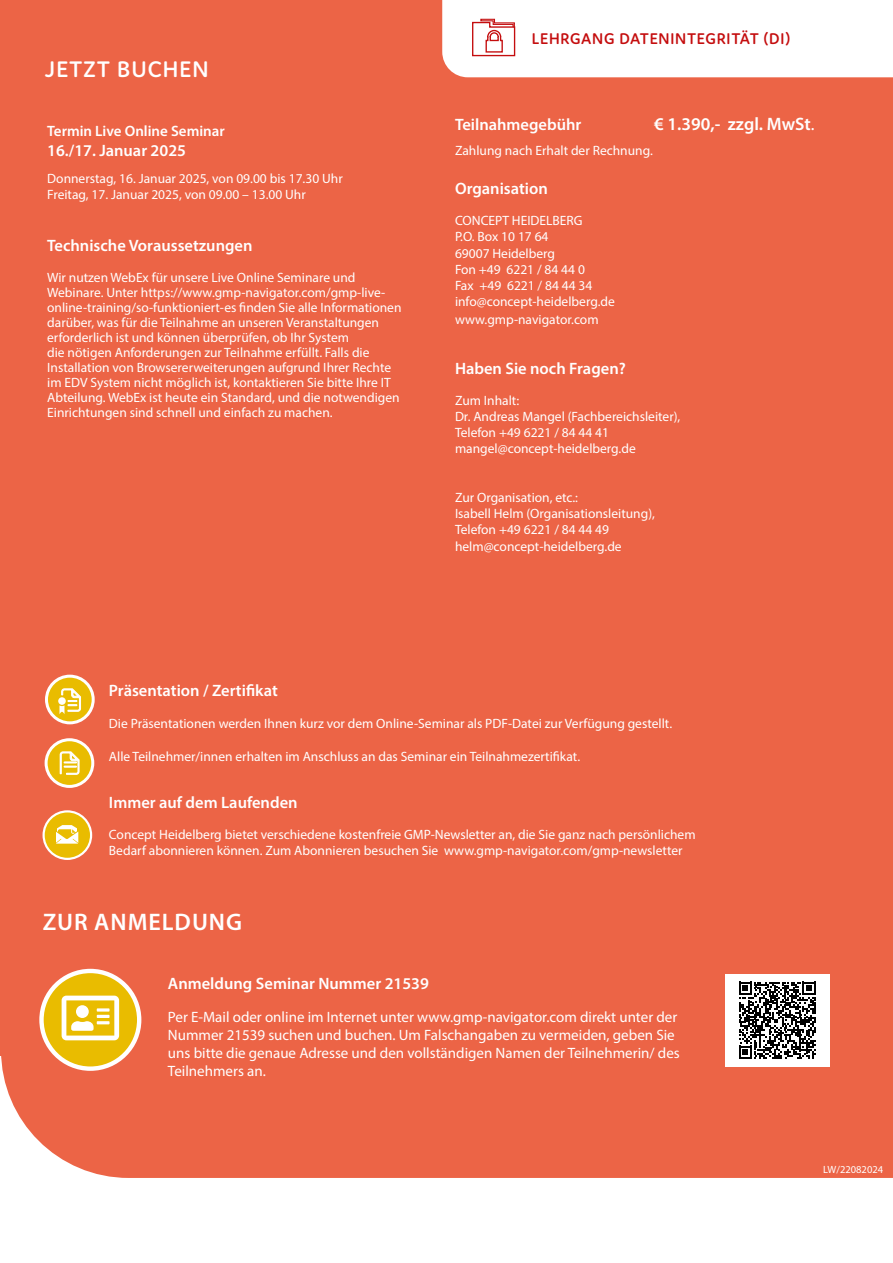
<style>
.page{position:relative;width:893px;height:1263px;background:#fff}
.page>*{position:absolute;margin:0;border:0;box-sizing:border-box;transform-origin:0 0}
.t1{font:600 24px "Myriad Pro";letter-spacing:.04em;color:#fff}
.t2{font:600 24px "Domus";letter-spacing:.045em;color:#fff}
.t3{font:600 18px "Myriad Pro";color:#fff}
.t4{font:600 16.5px "Myriad Pro";color:#fff}
.t5{font:600 16.5px "Domus";letter-spacing:.045em;color:#c40d0e}
.t6{font:15px/18px "Myriad Pro";color:#fff}
.t7{font:600 15px "Myriad Pro";color:#fff}
.t8{font:13.5px/16.2px "Myriad Pro";color:#fff}
.t9{font:10.5px "Myriad Pro";color:#fff}
.s1{font-weight:400}
</style>
<div class="page">
<div style="left:1px;top:0;width:892px;height:1178px;background:#ec6446"></div>
<hr style="left:0;top:0;width:1px;height:1055px;background:#ec6446">
<div style="left:42px;top:971px;width:97px;height:98px;background:#e9bc00;border-radius:50%"></div>
<div style="left:39px;top:969px;width:102px;height:102px;border:4px solid #fff;border-radius:50%"></div>
<svg style="left:62px;top:995px;width:57px;height:45px"></svg>
<div style="left:44px;top:811px;width:47px;height:48px;background:#e9bc00;border-radius:50%"></div>
<div style="left:43px;top:810px;width:49px;height:50px;border:2px solid #fff;border-radius:50%"></div>
<svg style="left:56px;top:825px;width:23px;height:19px"></svg>
<div style="left:46px;top:740px;width:47px;height:46px;background:#e9bc00;border-radius:50%"></div>
<div style="left:45px;top:738px;width:49px;height:50px;border:3px solid #fff;border-radius:50%"></div>
<svg style="left:59px;top:751px;width:21px;height:24px"></svg>
<svg style="left:46px;top:676px;width:47px;height:47px"></svg>
<div style="left:45px;top:675px;width:50px;height:49px;border:3px solid #fff;border-radius:50%"></div>
<svg style="left:59px;top:688px;width:22px;height:26px"></svg>
<div style="left:725px;top:974px;width:104px;height:92px;background:#fff"></div>
<svg style="left:739px;top:982px;width:76px;height:77px"></svg>
<svg style="left:442px;top:0;width:451px;height:77px"></svg>
<h1 class="t2" style="left:45px;top:56px;width:165px">JETZT BUCHEN</h1>
<p class="t7" style="left:47px;top:121px;width:179px">Termin Live Online Seminar</p>
<p class="t4" style="left:47px;top:140px;width:140px">16./17. Januar 2025</p>
<p class="t8" style="left:47px;top:170px;width:297px">Donnerstag, 16. Januar 2025, von 09.00 bis 17.30 Uhr<br>Freitag, 17. Januar 2025, von 09.00 – 13.00 Uhr</p>
<p class="t4" style="left:47px;top:235px;width:207px">Technische Voraussetzungen</p>
<p class="t8" style="left:47px;top:270px;width:356px;line-height:15px">Wir nutzen WebEx für unsere Live Online Seminare und Webinare. Unter https://www.gmp-navigator.com/gmp-live&shy;online-training/so-funktioniert-es finden Sie alle Informationen darüber, was für die Teilnahme an unseren Veranstaltungen erforderlich ist und können überprüfen, ob Ihr System<br>die nötigen Anforderungen zur Teilnahme erfüllt. Falls die Installation von Browsererweiterungen aufgrund Ihrer Rechte im EDV System nicht möglich ist, kontaktieren Sie bitte Ihre IT Abteilung. WebEx ist heute ein Standard, und die notwendigen Einrichtungen sind schnell und einfach zu machen.</p>
<p class="t5" style="left:532px;top:30px;width:260px">LEHRGANG DATENINTEGRITÄT (DI)</p>
<p class="t4" style="left:455px;top:114px;width:128px">Teilnahmegebühr</p>
<h2 class="t3" style="left:654px;top:113px;width:162px">€ 1.390,- zzgl. MwSt<span class="s1">.</span></h2>
<p class="t8" style="left:455px;top:142px;width:199px">Zahlung nach Erhalt der Rechnung.</p>
<p class="t4" style="left:455px;top:178px;width:94px">Organisation</p>
<p class="t8" style="left:455px;top:212px;width:161px">CONCEPT HEIDELBERG<br>P.O. Box 10 17 64<br>69007 Heidelberg<br>Fon +49 6221 / 84 44 0<br>Fax +49 6221 / 84 44 34 info@concept-heidelberg.de</p>
<p class="t8" style="left:455px;top:311px;width:145px">www.gmp-navigator.com</p>
<p class="t4" style="left:455px;top:358px;width:172px">Haben Sie noch Fragen?</p>
<p class="t8" style="left:455px;top:392px;width:227px">Zum Inhalt:<br>Dr. Andreas Mangel (Fachbereichsleiter),<br>Telefon +49 6221 / 84 44 41 mangel@concept-heidelberg.de</p>
<p class="t8" style="left:455px;top:489px;width:201px">Zur Organisation, etc.:<br>Isabell Helm (Organisationsleitung),<br>Telefon +49 6221 / 84 44 49 helm@concept-heidelberg.de</p>
<p class="t4" style="left:109px;top:680px;width:170px">Präsentation / Zertifikat</p>
<p class="t8" style="left:109px;top:715px;width:565px">Die Präsentationen werden Ihnen kurz vor dem Online-Seminar als PDF-Datei zur Verfügung gestellt.</p>
<p class="t8" style="left:109px;top:748px;width:473px">Alle Teilnehmer/innen erhalten im Anschluss an das Seminar ein Teilnahmezertifikat.</p>
<p class="t4" style="left:109px;top:792px;width:190px">Immer auf dem Laufenden</p>
<p class="t8" style="left:109px;top:826px;width:588px">Concept Heidelberg bietet verschiedene kostenfreie GMP-Newsletter an, die Sie ganz nach persönlichem<br>Bedarf abonnieren können. Zum Abonnieren besuchen Sie www.gmp-navigator.com/gmp-newsletter</p>
<h1 class="t1" style="left:43px;top:906px;width:201px">ZUR ANMELDUNG</h1>
<p class="t4" style="left:168px;top:972px;width:262px">Anmeldung Seminar Nummer 21539</p>
<p class="t6" style="left:168px;top:1007px;width:513px">Per E-Mail oder online im Internet unter www.gmp-navigator.com direkt unter der Nummer 21539 suchen und buchen. Um Falschangaben zu vermeiden, geben Sie uns bitte die genaue Adresse und den vollständigen Namen der Teilnehmerin/ des Teilnehmers an.</p>
<p class="t9" style="left:823px;top:1163px;width:61px">LW/22082024</p>
</div>
